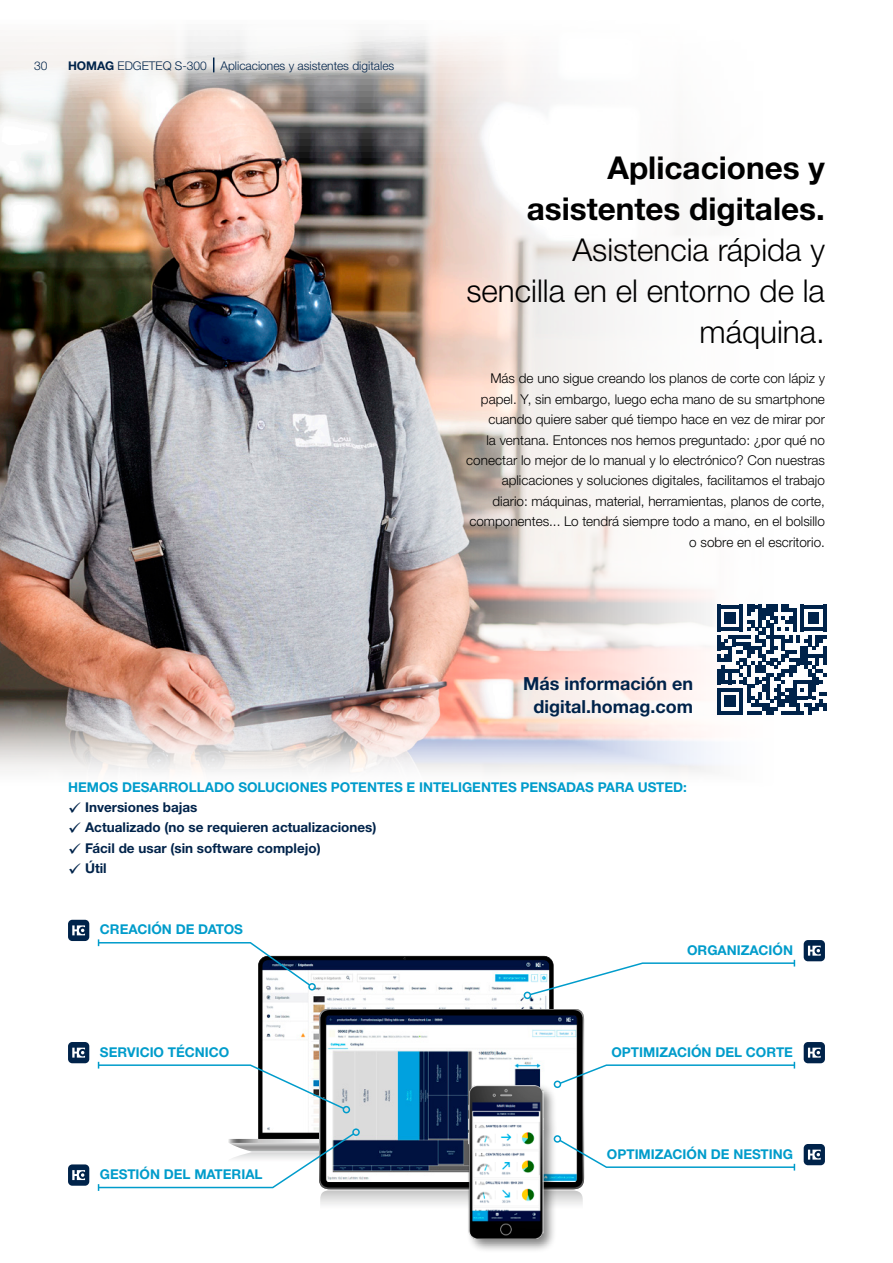
<style>
.page{position:relative;width:893px;height:1263px;background:#fff}
.page>*{position:absolute;margin:0;border:0;box-sizing:border-box;transform-origin:0 0}
.Headline_21pt_25_2_b{font:300 31.5px/40.8px "Helvetica Neue LTW1 G";color:#000;text-align:right}
.Text_12_15_light_rec{font:700 18px/22.5px "Helvetica Neue LTW1 G";color:#00234a;text-align:center}
.Text_9_13_6_light_re{font:300 13.5px/20.4px "Helvetica Neue LTW1 G";color:#000;text-align:right}
.Text_9_13_6_light{font:700 13.5px "Helvetica Neue LTW1 G";color:#009ccb}
.t1{font:700 13.5px "Helvetica Neue LTW1 G";color:#00234a}
.Text_9_13_6_light_re-2{font:700 13.5px "Helvetica Neue LTW1 G";color:#009ccb}
._01_Musterseiten_Rub{font:300 12px "Helvetica Neue LTW1 G";color:#00234a}
.s1{font-weight:700}
</style>
<div class="page">
<img style="left:0;top:36px;width:801px;height:736px">
<svg style="left:258px;top:956px;width:295px;height:176px"></svg>
<svg style="left:319px;top:1009px;width:265px;height:123px"></svg>
<div style="left:466px;top:1083px;width:93px;height:170px;background:#000;opacity:.5"></div>
<img style="left:469px;top:1085px;width:75px;height:153px">
<div style="left:68px;top:920px;width:21px;height:21px;background:#00234a;border-radius:4px"></div>
<svg style="left:72px;top:925px;width:13px;height:10px"></svg>
<div style="left:68px;top:1042px;width:21px;height:21px;background:#00234a;border-radius:4px"></div>
<svg style="left:72px;top:1048px;width:13px;height:9px"></svg>
<div style="left:68px;top:1164px;width:21px;height:22px;background:#00234a;border-radius:4px"></div>
<svg style="left:72px;top:1170px;width:13px;height:10px"></svg>
<div style="left:804px;top:940px;width:21px;height:21px;background:#00234a;border-radius:4px"></div>
<svg style="left:808px;top:946px;width:13px;height:10px"></svg>
<div style="left:804px;top:1042px;width:21px;height:21px;background:#00234a;border-radius:4px"></div>
<svg style="left:808px;top:1048px;width:13px;height:10px"></svg>
<div style="left:804px;top:1144px;width:21px;height:21px;background:#00234a;border-radius:4px"></div>
<svg style="left:808px;top:1150px;width:13px;height:9px"></svg>
<svg style="left:97px;top:1062px;width:249px;height:48px"></svg>
<div style="left:343px;top:1106px;width:7px;height:7px;border:2px solid #009ccb;border-radius:50%"></div>
<svg style="left:97px;top:939px;width:215px;height:48px"></svg>
<div style="left:308px;top:983px;width:8px;height:7px;border:2px solid #009ccb;border-radius:50%"></div>
<svg style="left:528px;top:960px;width:268px;height:36px"></svg>
<div style="left:524px;top:991px;width:7px;height:8px;border:2px solid #009ccb;border-radius:50%"></div>
<svg style="left:97px;top:1132px;width:699px;height:91px"></svg>
<div style="left:352px;top:1128px;width:8px;height:8px;border:2px solid #009ccb;border-radius:50%"></div>
<svg style="left:558px;top:1062px;width:238px;height:23px"></svg>
<div style="left:554px;top:1080px;width:7px;height:8px;border:2px solid #009ccb;border-radius:50%"></div>
<svg style="left:213px;top:58px;width:1px;height:14px"></svg>
<svg style="left:717px;top:605px;width:110px;height:110px"></svg>
<p class="_01_Musterseiten_Rub" style="left:34px;top:58px;width:15px">30</p>
<p class="_01_Musterseiten_Rub" style="left:68px;top:58px;width:328px"><span class="s1">HOMAG</span> EDGETEQ S-300 Aplicaciones y asistentes digitales</p>
<p class="Headline_21pt_25_2_b" style="left:466px;top:148px;width:360px"><span class="s1">Aplicaciones y asistentes digitales.<br></span>Asistencia rápida y sencilla en el entorno de la máquina.</p>
<p class="Text_9_13_6_light_re" style="left:466px;top:368px;width:360px">Más de uno sigue creando los planos de corte con lápiz y papel. Y, sin embargo, luego echa mano de su smartphone cuando quiere saber qué tiempo hace en vez de mirar por<br>la ventana. Entonces nos hemos preguntado: ¿por qué no conectar lo mejor de lo manual y lo electrónico? Con nuestras aplicaciones y soluciones digitales, facilitamos el trabajo diario: máquinas, material, herramientas, planos de corte, componentes... Lo tendrá siempre todo a mano, en el bolsillo o sobre en el escritorio.</p>
<p class="Text_12_15_light_rec" style="left:523px;top:672px;width:171px">Más información en digital.homag.com</p>
<p class="Text_9_13_6_light" style="left:68px;top:778px;width:620px">HEMOS DESARROLLADO SOLUCIONES POTENTES E INTELIGENTES PENSADAS PARA USTED:</p>
<p class="t1" style="left:85px;top:799px;width:114px">Inversiones bajas</p>
<p class="t1" style="left:85px;top:819px;width:293px">Actualizado (no se requieren actualizaciones)</p>
<p class="t1" style="left:85px;top:839px;width:237px">Fácil de usar (sin software complejo)</p>
<p class="t1" style="left:85px;top:860px;width:23px">Útil</p>
<p class="Text_9_13_6_light" style="left:100px;top:921px;width:145px">CREACIÓN DE DATOS</p>
<p class="Text_9_13_6_light" style="left:100px;top:1043px;width:131px">SERVICIO TÉCNICO</p>
<p class="Text_9_13_6_light" style="left:100px;top:1166px;width:164px">GESTIÓN DEL MATERIAL</p>
<p class="Text_9_13_6_light_re-2" style="left:687px;top:941px;width:107px">ORGANIZACIÓN</p>
<p class="Text_9_13_6_light_re-2" style="left:611px;top:1043px;width:183px">OPTIMIZACIÓN DEL CORTE</p>
<p class="Text_9_13_6_light_re-2" style="left:607px;top:1145px;width:188px">OPTIMIZACIÓN DE NESTING</p>
</div>
